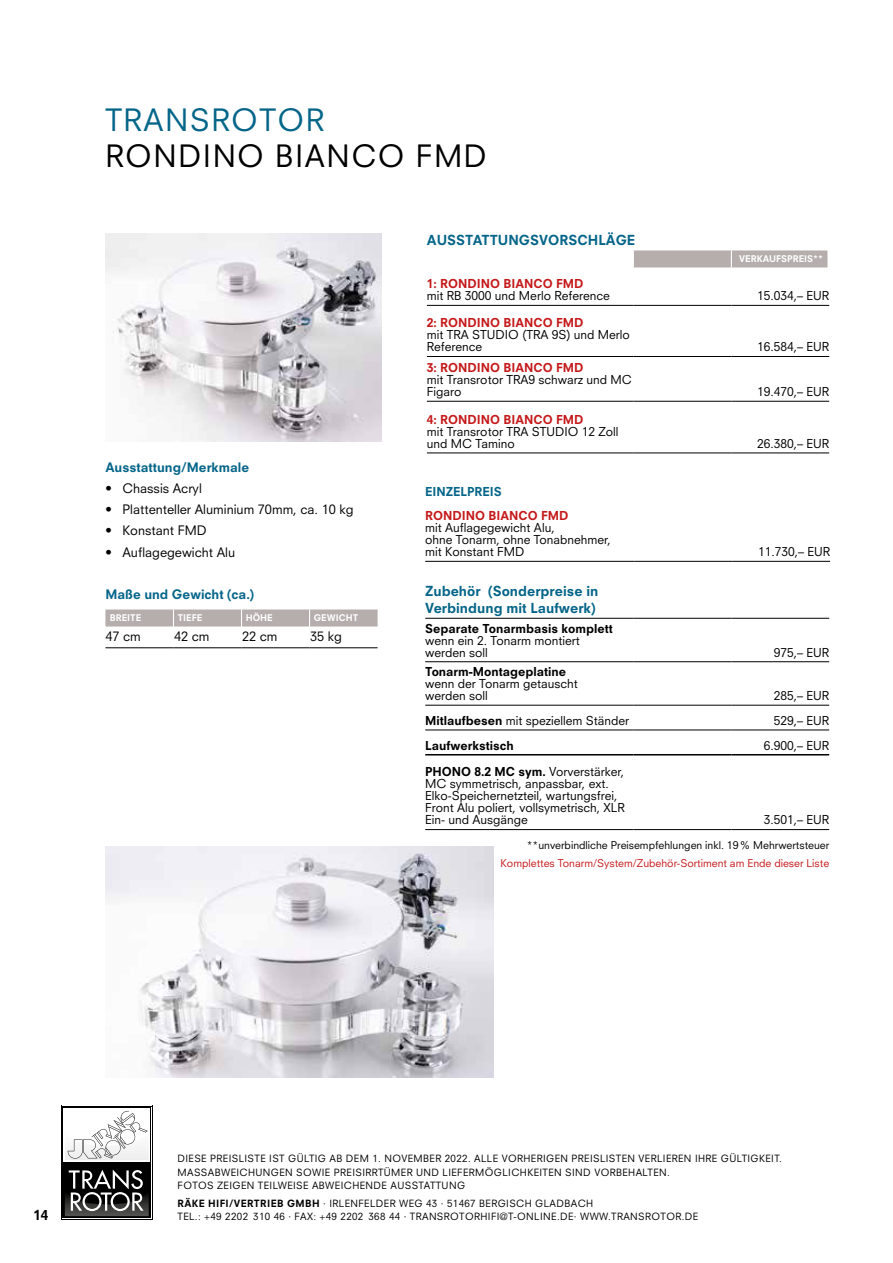
<style>
.page{position:relative;width:893px;height:1263px;background:#fff}
.page>*{position:absolute;margin:0;border:0;box-sizing:border-box;transform-origin:0 0}
.t1{font:30px "Neuzeit S";letter-spacing:.05em;color:#000}
.t2{font:30px "Neuzeit S";letter-spacing:.05em;color:#056589}
.t3{font:800 13.5px/17px "Neuzeit S";color:#056589}
.t4{font:800 13.5px "Neuzeit S";color:#000}
.t5{font:12.75px "Neuzeit S";color:#000}
.t6{font:800 12.75px "Neuzeit S";color:#056589}
.t7{font:12px/12px "Neuzeit S";color:#000}
.t8{font:800 12px "Neuzeit S";color:#c51a1b}
.t9{font:800 12px "Neuzeit S";color:#000}
.t10{font:800 12px "Neuzeit S";color:#056589}
.t11{font:10.5px "Neuzeit S";color:#c51a1b}
.t12{font:10.5px "Neuzeit S";color:#000}
.t13{font:9.75px/13.5px "Neuzeit S";letter-spacing:.04em;color:#000}
.t14{font:800 9px "Neuzeit S";color:#fff}
.s1{font-weight:800}
</style>
<div class="page">
<img style="left:105px;top:234px;width:277px;height:207px">
<svg style="left:105px;top:609px;width:273px;height:18px;background:#bab3b1"></svg>
<hr style="left:105px;top:647px;width:68px;height:1px;background:#000">
<hr style="left:173px;top:647px;width:69px;height:1px;background:#000">
<hr style="left:242px;top:647px;width:68px;height:1px;background:#000">
<hr style="left:310px;top:647px;width:68px;height:1px;background:#000">
<hr style="left:427px;top:305px;width:207px;height:1px;background:#000">
<hr style="left:634px;top:305px;width:97px;height:1px;background:#000">
<hr style="left:731px;top:305px;width:98px;height:1px;background:#000">
<hr style="left:427px;top:356px;width:207px;height:1px;background:#000">
<hr style="left:634px;top:356px;width:97px;height:1px;background:#000">
<hr style="left:731px;top:356px;width:98px;height:1px;background:#000">
<hr style="left:427px;top:401px;width:207px;height:1px;background:#000">
<hr style="left:634px;top:401px;width:97px;height:1px;background:#000">
<hr style="left:731px;top:401px;width:98px;height:1px;background:#000">
<hr style="left:427px;top:453px;width:207px;height:1px;background:#000">
<hr style="left:634px;top:453px;width:97px;height:1px;background:#000">
<hr style="left:731px;top:453px;width:98px;height:1px;background:#000">
<svg style="left:633px;top:250px;width:194px;height:17px;background:#b7b1af"></svg>
<img style="left:105px;top:847px;width:388px;height:230px">
<hr style="left:425px;top:561px;width:209px;height:1px;background:#000">
<hr style="left:634px;top:561px;width:98px;height:1px;background:#000">
<hr style="left:732px;top:561px;width:98px;height:1px;background:#000">
<hr style="left:425px;top:618px;width:209px;height:1px;background:#000">
<hr style="left:634px;top:618px;width:97px;height:1px;background:#000">
<hr style="left:731px;top:618px;width:98px;height:1px;background:#000">
<hr style="left:425px;top:661px;width:209px;height:1px;background:#000">
<hr style="left:634px;top:661px;width:97px;height:1px;background:#000">
<hr style="left:731px;top:661px;width:98px;height:1px;background:#000">
<hr style="left:425px;top:705px;width:209px;height:1px;background:#000">
<hr style="left:634px;top:705px;width:97px;height:1px;background:#000">
<hr style="left:731px;top:705px;width:98px;height:1px;background:#000">
<hr style="left:425px;top:730px;width:209px;height:1px;background:#000">
<hr style="left:634px;top:730px;width:97px;height:1px;background:#000">
<hr style="left:731px;top:730px;width:98px;height:1px;background:#000">
<hr style="left:425px;top:754px;width:209px;height:1px;background:#000">
<hr style="left:634px;top:754px;width:97px;height:1px;background:#000">
<hr style="left:731px;top:754px;width:98px;height:1px;background:#000">
<hr style="left:425px;top:829px;width:209px;height:1px;background:#000">
<hr style="left:634px;top:829px;width:97px;height:1px;background:#000">
<hr style="left:731px;top:829px;width:98px;height:1px;background:#000">
<hr style="left:61px;top:1106px;width:1px;height:114px;background:#000">
<hr style="left:63px;top:1107px;width:1px;height:55px;background:#000">
<hr style="left:63px;top:1107px;width:88px;height:1px;background:#000">
<hr style="left:61px;top:1106px;width:92px;height:1px;background:#000">
<hr style="left:152px;top:1106px;width:1px;height:114px;background:#000">
<hr style="left:150px;top:1107px;width:1px;height:55px;background:#000">
<hr style="left:63px;top:1162px;width:88px;height:1px;background:#000">
<hr style="left:61px;top:1219px;width:92px;height:1px;background:#000">
<div style="left:63px;top:1163px;width:88px;height:55px;background:#000"></div>
<svg style="left:65px;top:1111px;width:84px;height:49px"></svg>
<svg style="left:65px;top:1169px;width:84px;height:47px"></svg>
<h1 class="t2" style="left:105px;top:101px;width:220px">TRANSROTOR</h1>
<h1 class="t1" style="left:105px;top:137px;width:383px">RONDINO BIANCO FMD</h1>
<p class="t3" style="left:427px;top:231px;width:210px">AUSSTATTUNGSVORSCHLÄGE</p>
<p class="t8" style="left:427px;top:276px;width:158px">1: RONDINO BIANCO FMD</p>
<p class="t7" style="left:427px;top:290px;width:184px">mit RB 3000 und Merlo Reference</p>
<p class="t7" style="left:757px;top:290px;width:74px">15.034,– EUR</p>
<p class="t8" style="left:427px;top:316px;width:158px">2: RONDINO BIANCO FMD</p>
<p class="t7" style="left:427px;top:329px;width:204px">mit TRA STUDIO (TRA 9S) und Merlo<br>Reference</p>
<p class="t14" style="left:739px;top:253px;width:86px">VERKAUFSPREIS**</p>
<p class="t7" style="left:757px;top:341px;width:74px">16.584,– EUR</p>
<p class="t6" style="left:105px;top:459px;width:145px">Ausstattung/Merkmale</p>
<p class="t5" style="left:105px;top:480px;width:98px">• Chassis Acryl</p>
<p class="t5" style="left:105px;top:502px;width:250px">• Plattenteller Aluminium 70mm, ca. 10 kg</p>
<p class="t5" style="left:105px;top:523px;width:103px">• Konstant FMD</p>
<p class="t5" style="left:105px;top:544px;width:131px">• Auflagegewicht Alu</p>
<p class="t6" style="left:105px;top:587px;width:150px">Maße und Gewicht (ca.)</p>
<p class="t14" style="left:110px;top:612px;width:33px">BREITE</p>
<p class="t14" style="left:178px;top:612px;width:26px">TIEFE</p>
<p class="t14" style="left:246px;top:612px;width:28px">HÖHE</p>
<p class="t14" style="left:314px;top:612px;width:46px">GEWICHT</p>
<p class="t5" style="left:105px;top:629px;width:37px">47 cm</p>
<p class="t5" style="left:174px;top:629px;width:37px">42 cm</p>
<p class="t5" style="left:242px;top:629px;width:37px">22 cm</p>
<p class="t5" style="left:310px;top:629px;width:33px">35 kg</p>
<p class="t8" style="left:427px;top:360px;width:158px">3: RONDINO BIANCO FMD</p>
<p class="t7" style="left:427px;top:374px;width:206px">mit Transrotor TRA9 schwarz und MC<br>Figaro</p>
<p class="t8" style="left:427px;top:412px;width:158px">4: RONDINO BIANCO FMD</p>
<p class="t7" style="left:427px;top:425px;width:193px">mit Transrotor TRA STUDIO 12 Zoll und MC Tamino</p>
<p class="t10" style="left:425px;top:484px;width:78px">EINZELPREIS</p>
<p class="t8" style="left:425px;top:508px;width:145px">RONDINO BIANCO FMD</p>
<p class="t7" style="left:425px;top:522px;width:187px">mit Auflagegewicht Alu,<br>ohne Tonarm, ohne Tonabnehmer, mit Konstant FMD</p>
<p class="t3" style="left:425px;top:583px;width:175px">Zubehör (Sonderpreise in<br>Verbindung mit Laufwerk)</p>
<p class="t9" style="left:425px;top:621px;width:189px">Separate Tonarmbasis komplett</p>
<p class="t7" style="left:425px;top:634px;width:156px">wenn ein 2. Tonarm montiert werden soll</p>
<p class="t9" style="left:425px;top:664px;width:142px">Tonarm-Montageplatine</p>
<p class="t7" style="left:425px;top:677px;width:154px">wenn der Tonarm getauscht werden soll</p>
<p class="t7" style="left:757px;top:386px;width:74px">19.470,– EUR</p>
<p class="t7" style="left:757px;top:437px;width:74px">26.380,– EUR</p>
<p class="t7" style="left:758px;top:546px;width:74px">11.730,– EUR</p>
<p class="t7" style="left:774px;top:646px;width:57px">975,– EUR</p>
<p class="t7" style="left:774px;top:689px;width:57px">285,– EUR</p>
<p class="t7" style="left:425px;top:714px;width:206px"><span class="s1">Mitlaufbesen</span> mit speziellem Ständer</p>
<p class="t7" style="left:774px;top:714px;width:57px">529,– EUR</p>
<p class="t9" style="left:425px;top:738px;width:90px">Laufwerkstisch</p>
<p class="t7" style="left:764px;top:739px;width:67px">6.900,– EUR</p>
<p class="t7" style="left:425px;top:766px;width:201px"><span class="s1">PHONO 8.2 MC sym.</span> Vorverstärker, MC symmetrisch, anpassbar, ext.<br>Elko-Speichernetzteil, wartungsfrei, Front Alu poliert, vollsymetrisch, XLR Ein- und Ausgänge</p>
<p class="t7" style="left:764px;top:814px;width:67px">3.501,– EUR</p>
<p class="t12" style="left:527px;top:839px;width:304px">**unverbindliche Preisempfehlungen inkl. 19% Mehrwertsteuer</p>
<p class="t11" style="left:500px;top:856px;width:330px">Komplettes Tonarm/System/Zubehör-Sortiment am Ende dieser Liste</p>
<p class="t13" style="left:178px;top:1152px;width:606px">DIESE PREISLISTE IST GÜLTIG AB DEM 1. NOVEMBER 2022. ALLE VORHERIGEN PREISLISTEN VERLIEREN IHRE GÜLTIGKEIT.<br>MASSABWEICHUNGEN SOWIE PREISIRRTÜMER UND LIEFERMÖGLICHKEITEN SIND VORBEHALTEN.<br>FOTOS ZEIGEN TEILWEISE ABWEICHENDE AUSSTATTUNG</p>
<p class="t13" style="left:178px;top:1196px;width:417px"><span class="s1">RÄKE HIFI/VERTRIEB GMBH</span> · IRLENFELDER WEG 43 · 51467 BERGISCH GLADBACH</p>
<p class="t4" style="left:33px;top:1207px;width:17px">14</p>
<p class="t13" style="left:178px;top:1210px;width:522px">TEL.: +49 2202 310 46 · FAX: +49 2202 368 44 · TRANSROTORHIFI@T-ONLINE.DE· WWW.TRANSROTOR.DE</p>
</div>
